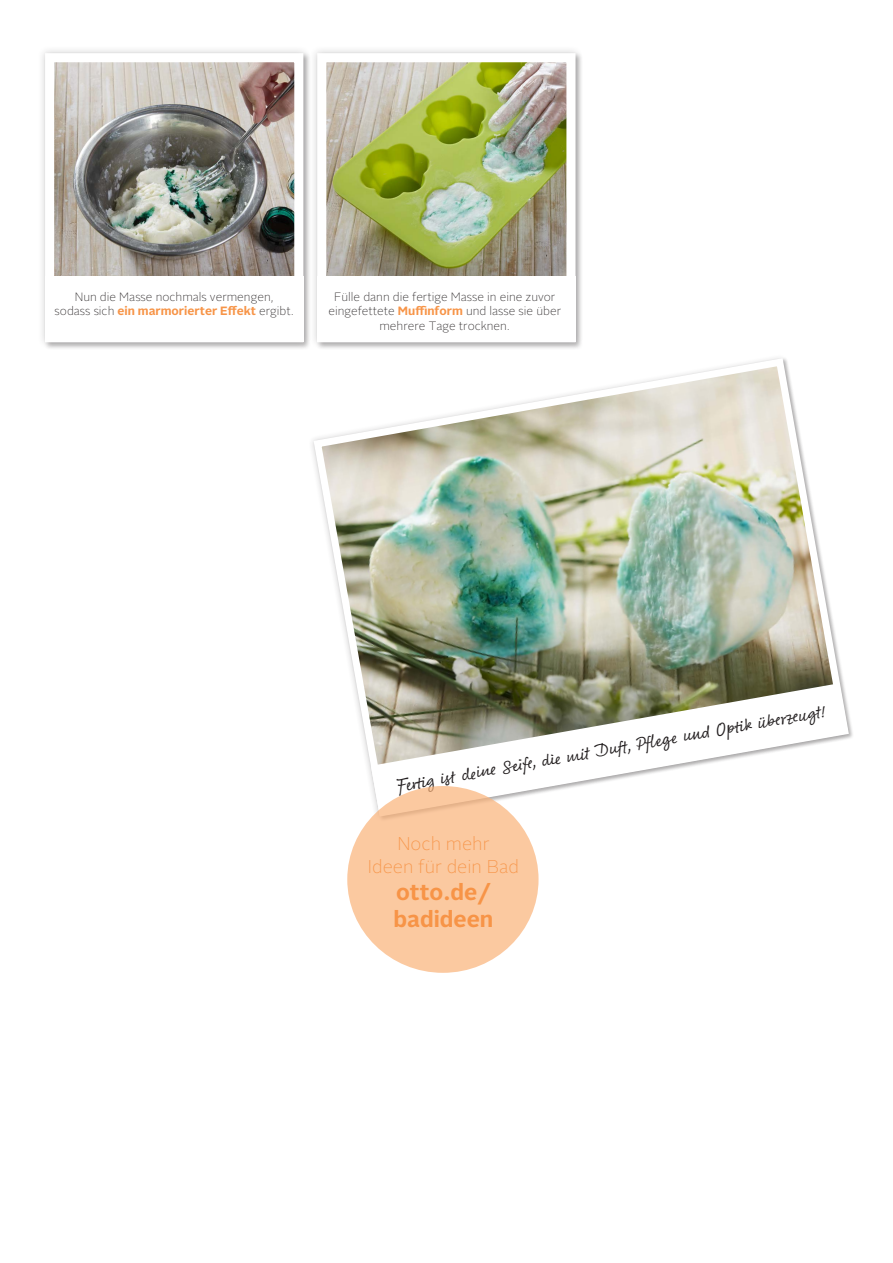
<style>
.page{position:relative;width:893px;height:1263px;background:#fff}
.page>*{position:absolute;margin:0;border:0;box-sizing:border-box;transform-origin:0 0}
.t1{font:700 22.5px/27px "OTTO Sans";color:#f79447}
.t2{font:21px "OTTO Script";color:#231f20}
.t3{font:100 18.45px/22.2px "OTTO Sans";color:#f79447;text-align:center}
.t4{font:100 12px/14.4px "OTTO Sans";color:#231f20;text-align:center}
.s1{font-weight:700;color:#f79447}
</style>
<div class="page">
<div style="left:38px;top:46px;width:273px;height:304px;background:#231f20;opacity:.2"></div>
<img style="left:55px;top:63px;width:238px;height:213px">
<div style="left:45px;top:53px;width:258px;height:289px;border:9px solid #fff"></div>
<div style="left:45px;top:276px;width:258px;height:66px;background:#fff"></div>
<div style="left:310px;top:46px;width:273px;height:304px;background:#231f20;opacity:.2"></div>
<img style="left:327px;top:63px;width:239px;height:213px">
<div style="left:317px;top:53px;width:259px;height:289px;border:9px solid #fff"></div>
<div style="left:317px;top:276px;width:259px;height:66px;background:#fff"></div>
<img style="left:312px;top:358px;width:541px;height:424px">
<svg style="left:371px;top:683px;width:477px;height:130px"></svg>
<div style="left:347px;top:786px;width:192px;height:187px;background:#fbc9a0;border-radius:50%"></div>
<p class="t4" style="left:55px;top:289px;width:241px">Nun die Masse nochmals vermengen,<br>sodass sich <span class="s1">ein marmorierter Effekt</span> ergibt.</p>
<p class="t4" style="left:328px;top:289px;width:234px">Fülle dann die fertige Masse in eine zuvor eingefettete <span class="s1">Muffinform</span> und lasse sie über mehrere Tage trocknen.</p>
<h2 class="t2" style="left:394px;top:776px;width:437px;rotate:-10deg">Fer tig ist de ine Seife, die mi t Duf t, Pfleg e und Optik übe rze ugt!</h2>
<h3 class="t3" style="left:368px;top:833px;width:153px">Noch mehr<br>Ideen für dein Bad</h3>
<h1 class="t1" style="left:394px;top:877px;width:101px">otto.de/ badideen</h1>
</div>
